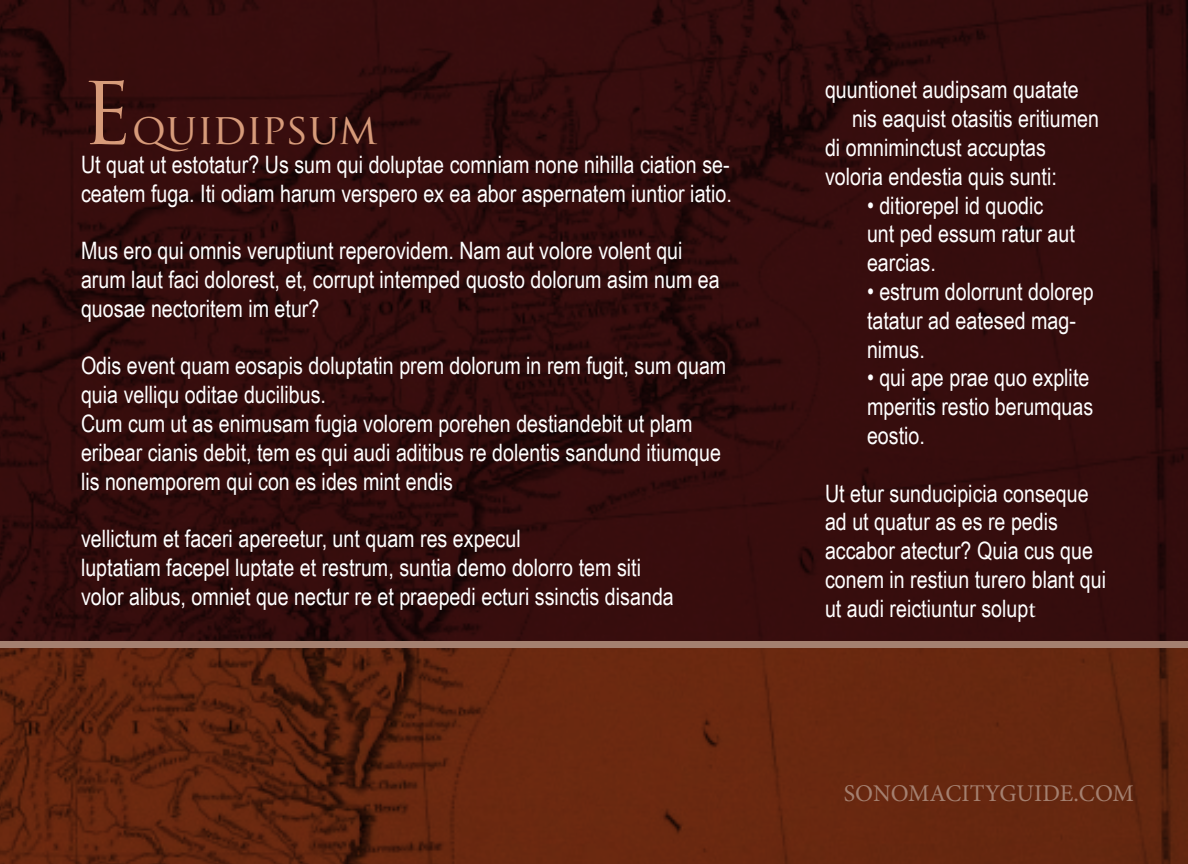
<style>
.page{position:relative;width:1188px;height:864px;background:#fff}
.page>*{position:absolute;margin:0;border:0;box-sizing:border-box;transform-origin:0 0}
.t1{font:42px "Trajan Pro";letter-spacing:-.01em;color:#d79b7a}
.t2{font:24px/28.8px "Arial Narrow";color:#fff}
.t3{font:24px "Minion Pro";color:#a48070}
.s1{font-size:84px}
.s2{font-family:"Minion Pro"}
</style>
<div class="page">
<img style="left:0;top:0;width:1188px;height:864px">
<div style="left:0;top:641px;width:1188px;height:7px;background:#a48070"></div>
<h1 class="t1" style="left:81px;top:102px;width:298px"><span class="s1">E</span>quidipsum</h1>
<p class="t2" style="left:81px;top:149px;width:652px">Ut quat ut estotatur? Us sum qui doluptae comniam none nihilla ciation se&shy;ceatem fuga. Iti odiam harum verspero ex ea abor aspernatem iuntior iatio.</p>
<p class="t2" style="left:81px;top:235px;width:640px">Mus ero qui omnis veruptiunt reperovidem. Nam aut volore volent qui arum laut faci dolorest, et, corrupt intemped quosto dolorum asim num ea quosae nectoritem im etur?</p>
<p class="t2" style="left:81px;top:351px;width:647px">Odis event quam eosapis doluptatin prem dolorum in rem fugit, sum quam quia velliqu oditae ducilibus.<br>Cum cum ut as enimusam fugia volorem porehen destiandebit ut plam eribear cianis debit, tem es qui audi aditibus re dolentis sandund itiumque lis nonemporem qui con es ides mint endis</p>
<p class="t2" style="left:81px;top:523px;width:594px">vellictum et faceri apereetur, unt quam res expecul<br>luptatiam facepel luptate et restrum, suntia demo dolorro tem siti volor alibus, omniet que nectur re et praepedi ecturi ssinctis disanda</p>
<p class="t2" style="left:825px;top:75px;width:255px">quuntionet audipsam quatate</p>
<p class="t2" style="left:852px;top:104px;width:249px">nis eaquist otasitis eritiumen</p>
<p class="t2" style="left:825px;top:132px;width:222px">di omniminctust accuptas</p>
<p class="t2" style="left:825px;top:161px;width:233px">voloria endestia quis sunti:</p>
<p class="t2" style="left:867px;top:190px;width:209px">• ditiorepel id quodic unt ped essum ratur aut earcias.</p>
<p class="t2" style="left:867px;top:276px;width:228px">• estrum dolorrunt dolorep tatatur ad eatesed mag&shy;nimus.</p>
<p class="t2" style="left:867px;top:363px;width:228px">• qui ape prae quo explite mperitis restio berumquas eostio.</p>
<p class="t2" style="left:825px;top:478px;width:283px">Ut etur sunducipicia conseque ad ut quatur as es re pedis accabor atectur? Quia cus que conem in restiun turero blant qui ut audi reictiuntur solup<span class="s2">t</span></p>
<p class="t3" style="left:844px;top:778px;width:292px">SONOMACITYGUIDE.COM</p>
</div>
